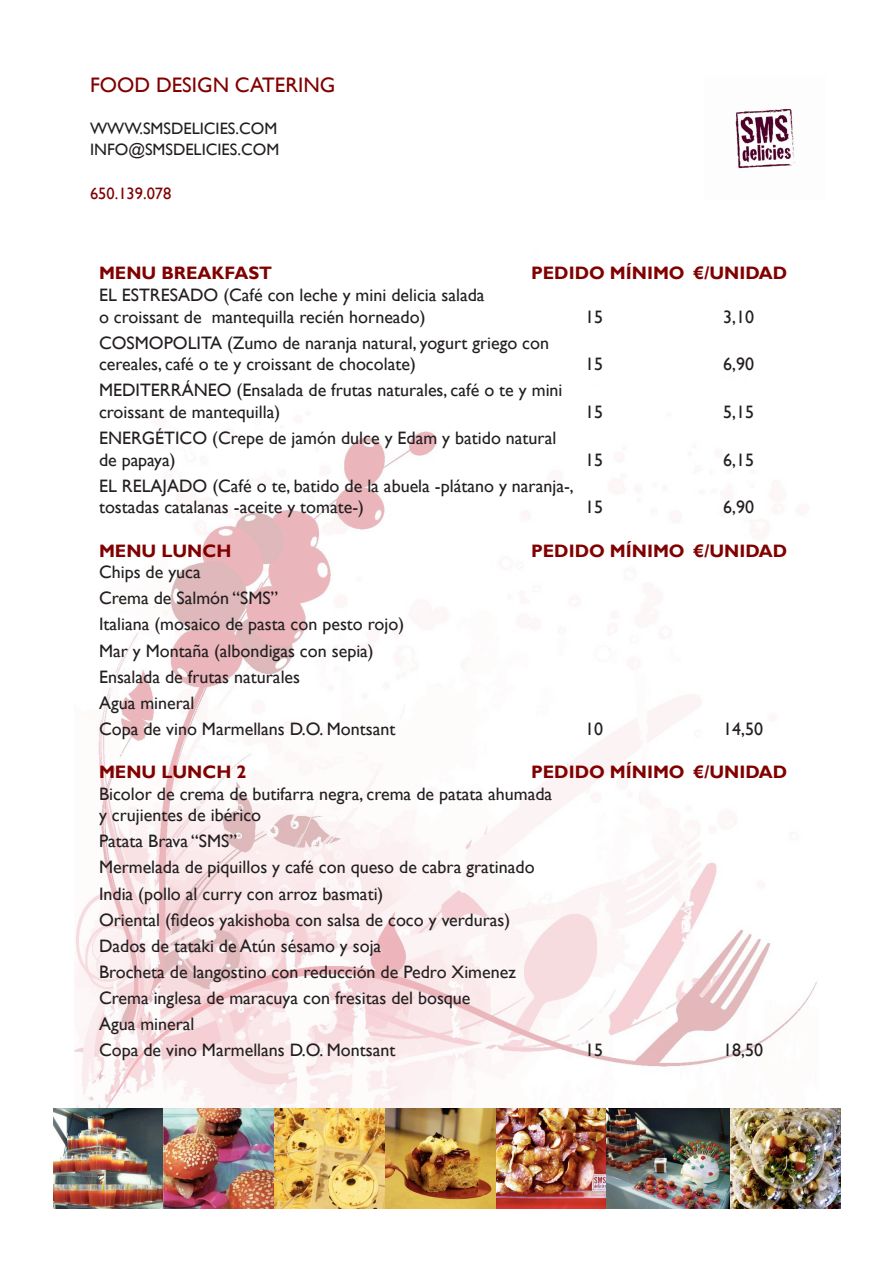
<style>
.page{position:relative;width:893px;height:1263px;background:#fff}
.page>*{position:absolute;margin:0;border:0;box-sizing:border-box;transform-origin:0 0}
.t1{font:21px "Gill Sans";color:#810000}
.t2{font:18px "Gill Sans";color:#231f20}
.t3{font:700 18px "Gill Sans";color:#810000}
.t4{font:16.5px "Gill Sans";color:#231f20}
.t5{font:16.5px "Gill Sans";color:#810000}
</style>
<div class="page">
<img style="left:74px;top:431px;width:743px;height:677px">
<img style="left:735px;top:108px;width:60px;height:61px">
<img style="left:53px;top:1108px;width:788px;height:101px">
<p class="t1" style="left:90px;top:73px;width:247px">FOOD DESIGN CATERING</p>
<p class="t4" style="left:90px;top:119px;width:189px">WWW.SMSDELICIES.COM</p>
<p class="t4" style="left:90px;top:140px;width:191px">INFO@SMSDELICIES.COM</p>
<p class="t5" style="left:90px;top:183px;width:83px">650.139.078</p>
<p class="t3" style="left:99px;top:262px;width:175px">MENU BREAKFAST</p>
<p class="t3" style="left:531px;top:262px;width:258px">PEDIDO MÍNIMO €/UNIDAD</p>
<p class="t2" style="left:99px;top:284px;width:387px">EL ESTRESADO (Café con leche y mini delicia salada</p>
<p class="t2" style="left:99px;top:306px;width:328px">o croissant de mantequilla recién horneado)</p>
<p class="t2" style="left:585px;top:306px;width:19px">15</p>
<p class="t2" style="left:723px;top:306px;width:32px">3,10</p>
<p class="t2" style="left:99px;top:332px;width:452px">COSMOPOLITA (Zumo de naranja natural, yogurt griego con</p>
<p class="t2" style="left:99px;top:354px;width:318px">cereales, café o te y croissant de chocolate)</p>
<p class="t2" style="left:585px;top:354px;width:19px">15</p>
<p class="t2" style="left:723px;top:354px;width:32px">6,90</p>
<p class="t2" style="left:99px;top:380px;width:465px">MEDITERRÁNEO (Ensalada de frutas naturales, café o te y mini</p>
<p class="t2" style="left:99px;top:401px;width:183px">croissant de mantequilla)</p>
<p class="t2" style="left:585px;top:401px;width:19px">15</p>
<p class="t2" style="left:723px;top:401px;width:32px">5,15</p>
<p class="t2" style="left:99px;top:428px;width:459px">ENERGÉTICO (Crepe de jamón dulce y Edam y batido natural</p>
<p class="t2" style="left:99px;top:449px;width:78px">de papaya)</p>
<p class="t2" style="left:585px;top:449px;width:19px">15</p>
<p class="t2" style="left:723px;top:449px;width:32px">6,15</p>
<p class="t2" style="left:99px;top:475px;width:476px">EL RELAJADO (Café o te, batido de la abuela -plátano y naranja-,</p>
<p class="t2" style="left:99px;top:497px;width:267px">tostadas catalanas -aceite y tomate-)</p>
<p class="t2" style="left:585px;top:497px;width:19px">15</p>
<p class="t2" style="left:723px;top:497px;width:32px">6,90</p>
<p class="t3" style="left:99px;top:540px;width:134px">MENU LUNCH</p>
<p class="t3" style="left:531px;top:540px;width:258px">PEDIDO MÍNIMO €/UNIDAD</p>
<p class="t2" style="left:99px;top:562px;width:103px">Chips de yuca</p>
<p class="t2" style="left:99px;top:588px;width:181px">Crema de Salmón “SMS”</p>
<p class="t2" style="left:99px;top:614px;width:307px">Italiana (mosaico de pasta con pesto rojo)</p>
<p class="t2" style="left:99px;top:640px;width:276px">Mar y Montaña (albondigas con sepia)</p>
<p class="t2" style="left:99px;top:666px;width:203px">Ensalada de frutas naturales</p>
<p class="t2" style="left:99px;top:692px;width:97px">Agua mineral</p>
<p class="t2" style="left:99px;top:718px;width:298px">Copa de vino Marmellans D.O. Montsant</p>
<p class="t2" style="left:585px;top:718px;width:19px">10</p>
<p class="t2" style="left:723px;top:718px;width:41px">14,50</p>
<p class="t3" style="left:99px;top:761px;width:149px">MENU LUNCH 2</p>
<p class="t3" style="left:531px;top:761px;width:258px">PEDIDO MÍNIMO €/UNIDAD</p>
<p class="t2" style="left:99px;top:783px;width:455px">Bicolor de crema de butifarra negra, crema de patata ahumada</p>
<p class="t2" style="left:99px;top:805px;width:164px">y crujientes de ibérico</p>
<p class="t2" style="left:99px;top:831px;width:140px">Patata Brava “SMS”</p>
<p class="t2" style="left:99px;top:857px;width:437px">Mermelada de piquillos y café con queso de cabra gratinado</p>
<p class="t2" style="left:99px;top:883px;width:286px">India (pollo al curry con arroz basmati)</p>
<p class="t2" style="left:99px;top:909px;width:413px">Oriental (fideos yakishoba con salsa de coco y verduras)</p>
<p class="t2" style="left:99px;top:935px;width:284px">Dados de tataki de Atún sésamo y soja</p>
<p class="t2" style="left:99px;top:961px;width:418px">Brocheta de langostino con reducción de Pedro Ximenez</p>
<p class="t2" style="left:99px;top:987px;width:373px">Crema inglesa de maracuya con fresitas del bosque</p>
<p class="t2" style="left:99px;top:1013px;width:97px">Agua mineral</p>
<p class="t2" style="left:99px;top:1040px;width:298px">Copa de vino Marmellans D.O. Montsant</p>
<p class="t2" style="left:585px;top:1040px;width:19px">15</p>
<p class="t2" style="left:723px;top:1040px;width:41px">18,50</p>
</div>
